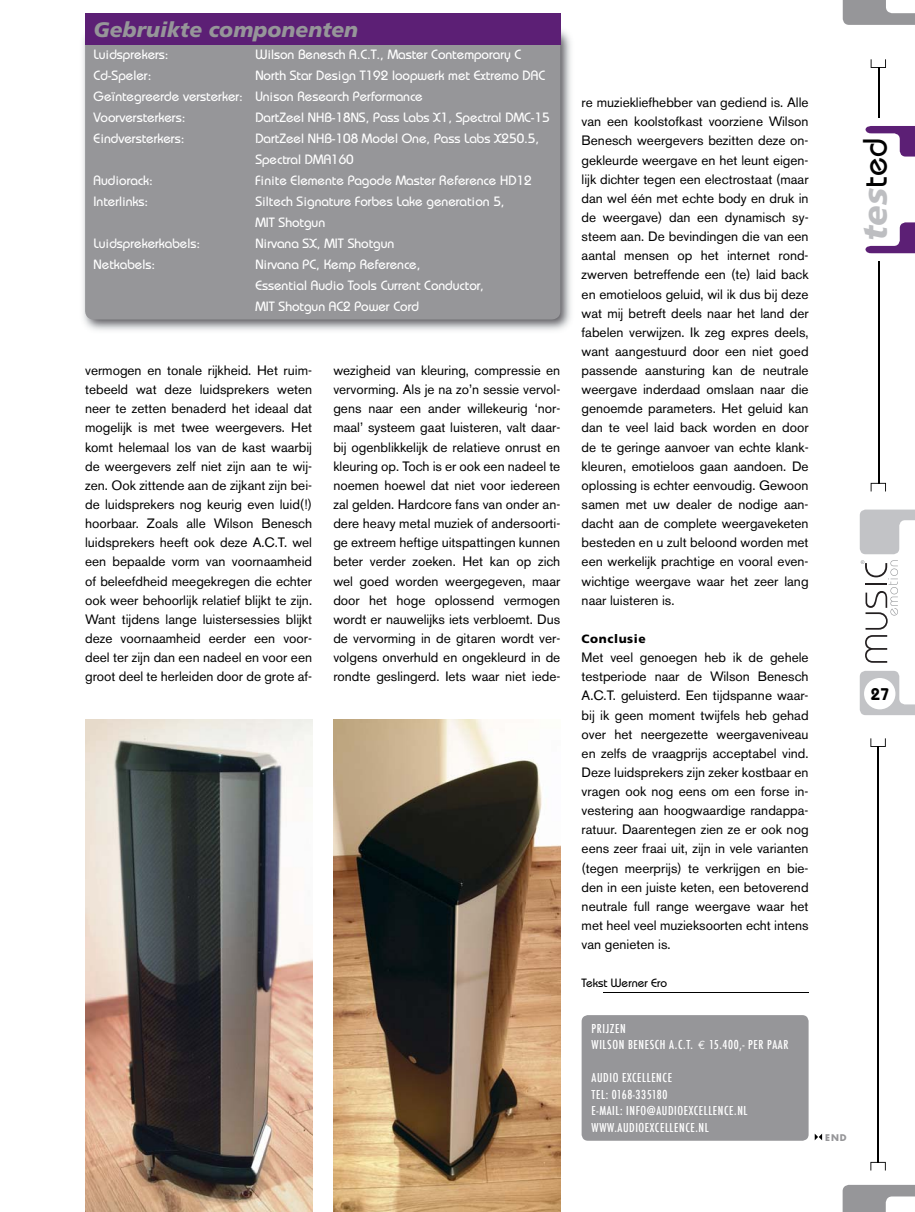
<style>
.page{position:relative;width:915px;height:1212px;background:#fff}
.page>*{position:absolute;margin:0;border:0;box-sizing:border-box;transform-origin:0 0}
.t1{font:italic 900 33.9px "Frutiger";color:#bdbec1}
.t2{font:italic 900 21px "Frutiger";color:#969699}
.t3{font:600 16.95px "Bauhaus";color:#000}
.t4{font:13.5px/19.2px "Akzidenz Grotesk BE";color:#000;text-align:justify}
.t5{font:500 13.5px/21px "Bauhaus";color:#fff}
.t6{font:500 condensed 12px/16.5px "Futura";letter-spacing:.05em;color:#fff}
.t7{font:500 12px "Bauhaus";color:#000}
.t8{font:900 12px "Frutiger";letter-spacing:.05em;color:#000}
.t9{font:700 9px "Futura";color:#969699}
.s1{font-family:"Euro Mono";font-weight:400;font-stretch:normal}
.s2{font-family:"Bauhaus";font-weight:500;font-style:normal;color:#000}
</style>
<div class="page">
<hr style="left:602px;top:992px;width:206px;height:1px;background:#000">
<div style="left:581px;top:1015px;width:227px;height:126px;background:#969699;border-radius:6px"></div>
<svg style="left:814px;top:1133px;width:7px;height:7px"></svg>
<img style="left:83px;top:25px;width:488px;height:306px">
<div style="left:85px;top:31px;width:475px;height:288px;background:#969699;border-radius:9px"></div>
<div style="left:85px;top:13px;width:475px;height:32px;background:#5c1f75"></div>
<img style="left:333px;top:719px;width:227px;height:493px">
<img style="left:85px;top:719px;width:227px;height:493px">
<svg style="left:859px;top:510px;width:55px;height:44px"></svg>
<svg style="left:859px;top:671px;width:55px;height:44px"></svg>
<svg style="left:842px;top:0;width:72px;height:25px"></svg>
<svg style="left:842px;top:1185px;width:72px;height:27px"></svg>
<svg style="left:870px;top:59px;width:15px;height:9px"></svg>
<svg style="left:870px;top:483px;width:15px;height:8px"></svg>
<div style="left:863px;top:678px;width:32px;height:31px;background:#fff;border-radius:50%"></div>
<hr style="left:877px;top:261px;width:1px;height:222px;background:#000">
<svg style="left:865px;top:222px;width:49px;height:31px"></svg>
<svg style="left:865px;top:126px;width:49px;height:31px"></svg>
<hr style="left:877px;top:67px;width:1px;height:51px;background:#000">
<hr style="left:877px;top:746px;width:1px;height:416px;background:#000">
<svg style="left:870px;top:738px;width:15px;height:9px"></svg>
<svg style="left:870px;top:1162px;width:15px;height:8px"></svg>
<svg style="left:860px;top:560px;width:37px;height:103px"></svg>
<h2 class="t2" style="left:94px;top:22px;width:266px">Gebruikte componenten</h2>
<p class="t5" style="left:94px;top:45px;width:77px">Luidsprekers:</p>
<p class="t5" style="left:255px;top:45px;width:267px">Wilson Benesch A.C.T., Master Contemporary C</p>
<p class="t5" style="left:94px;top:66px;width:59px">Cd-Speler:</p>
<p class="t5" style="left:94px;top:66px;width:453px;text-indent:162px">North Star Design T192 loopwerk met Extremo DAC<br>Geïntegreerde versterker: Unison Research Performance<br>Voorversterkers:</p>
<p class="t5" style="left:255px;top:108px;width:296px">DartZeel NHB-18NS, Pass Labs X1, Spectral DMC-15</p>
<p class="t5" style="left:94px;top:129px;width:92px">Eindversterkers:</p>
<p class="t5" style="left:255px;top:129px;width:285px">DartZeel NHB-108 Model One, Pass Labs X250.5,<br>Spectral DMA160</p>
<p class="t5" style="left:94px;top:171px;width:61px">Audiorack:</p>
<p class="t5" style="left:255px;top:171px;width:278px">Finite Elemente Pagode Master Reference HD12</p>
<p class="t5" style="left:94px;top:192px;width:56px">Interlinks:</p>
<p class="t5" style="left:255px;top:192px;width:251px">Siltech Signature Forbes Lake generation 5,<br>MIT Shotgun</p>
<p class="t5" style="left:94px;top:234px;width:108px">Luidsprekerkabels:</p>
<p class="t5" style="left:255px;top:234px;width:140px">Nirvana SX, MIT Shotgun</p>
<p class="t5" style="left:94px;top:255px;width:63px">Netkabels:</p>
<p class="t5" style="left:255px;top:255px;width:230px">Nirvana PC, Kemp Reference,<br>Essential Audio Tools Current Conductor,<br>MIT Shotgun AC2 Power Cord</p>
<p class="t4" style="left:85px;top:362px;width:228px">vermogen en tonale rijkheid. Het ruim&shy;tebeeld wat deze luidsprekers weten neer te zetten benaderd het ideaal dat mogelijk is met twee weergevers. Het komt helemaal los van de kast waarbij de weergevers zelf niet zijn aan te wij&shy;zen. Ook zittende aan de zijkant zijn bei&shy;de luidsprekers nog keurig even luid(!) hoorbaar. Zoals alle Wilson Benesch luidsprekers heeft ook deze A.C.T. wel een bepaalde vorm van voornaamheid of beleefdheid meegekregen die echter ook weer behoorlijk relatief blijkt te zijn.<br>Want tijdens lange luistersessies blijkt deze voornaamheid eerder een voor&shy;deel ter zijn dan een nadeel en voor een groot deel te herleiden door de grote af-</p>
<p class="t4" style="left:333px;top:362px;width:228px">wezigheid van kleuring, compressie en vervorming. Als je na zo’n sessie vervol&shy;gens naar een ander willekeurig ‘nor&shy;maal’ systeem gaat luisteren, valt daar&shy;bij ogenblikkelijk de relatieve onrust en kleuring op. Toch is er ook een nadeel te noemen hoewel dat niet voor iedereen zal gelden. Hardcore fans van onder an&shy;dere heavy metal muziek of andersoorti&shy;ge extreem heftige uitspattingen kunnen beter verder zoeken. Het kan op zich wel goed worden weergegeven, maar door het hoge oplossend vermogen wordt er nauwelijks iets verbloemt. Dus de vervorming in de gitaren wordt ver&shy;volgens onverhuld en ongekleurd in de rondte geslingerd. Iets waar niet iede-</p>
<p class="t4" style="left:581px;top:94px;width:228px">re muziekliefhebber van gediend is. Alle van een koolstofkast voorziene Wilson Benesch weergevers bezitten deze on&shy;gekleurde weergave en het leunt eigen&shy;lijk dichter tegen een electrostaat (maar dan wel één met echte body en druk in de weergave) dan een dynamisch sy&shy;steem aan. De bevindingen die van een aantal mensen op het internet rond&shy;zwerven betreffende een (te) laid back en emotieloos geluid, wil ik dus bij deze wat mij betreft deels naar het land der fabelen verwijzen. Ik zeg expres deels, want aangestuurd door een niet goed passende aansturing kan de neutrale weergave inderdaad omslaan naar die genoemde parameters. Het geluid kan dan te veel laid back worden en door de te geringe aanvoer van echte klank&shy;kleuren, emotieloos gaan aandoen. De oplossing is echter eenvoudig. Gewoon samen met uw dealer de nodige aan&shy;dacht aan de complete weergaveketen besteden en u zult beloond worden met een werkelijk prachtige en vooral even&shy;wichtige weergave waar het zeer lang naar luisteren is.</p>
<p class="t8" style="left:581px;top:634px;width:66px">Conclusie</p>
<p class="t4" style="left:581px;top:649px;width:228px">Met veel genoegen heb ik de gehele testperiode naar de Wilson Benesch A.C.T. geluisterd. Een tijdspanne waar&shy;bij ik geen moment twijfels heb gehad over het neergezette weergaveniveau en zelfs de vraagprijs acceptabel vind.<br>Deze luidsprekers zijn zeker kostbaar en vragen ook nog eens om een forse in&shy;vestering aan hoogwaardige randappa&shy;ratuur. Daarentegen zien ze er ook nog eens zeer fraai uit, zijn in vele varianten (tegen meerprijs) te verkrijgen en bie&shy;den in een juiste keten, een betoverend neutrale full range weergave waar het met heel veel muzieksoorten echt intens van genieten is.</p>
<p class="t7" style="left:581px;top:979px;width:87px">Tekst Werner Ero</p>
<p class="t6" style="left:591px;top:1020px;width:198px">PRIJZEN<br>WILSON BENESCH A.C.T. <span class="s1">€</span> 15.400,- PER PAAR</p>
<p class="t6" style="left:591px;top:1069px;width:157px">AUDIO EXCELLENCE<br>TEL: 0168-335180<br>E-MAIL: INFO@AUDIOEXCELLENCE.NL<br>WWW.AUDIOEXCELLENCE.NL</p>
<h1 class="t1" style="left:861px;top:241px;width:104px;rotate:-90deg">tes<span class="s2">ted</span></h1>
<p class="t3" style="left:870px;top:688px;width:20px">27</p>
<p class="t9" style="left:824px;top:1133px;width:23px">END</p>
</div>
